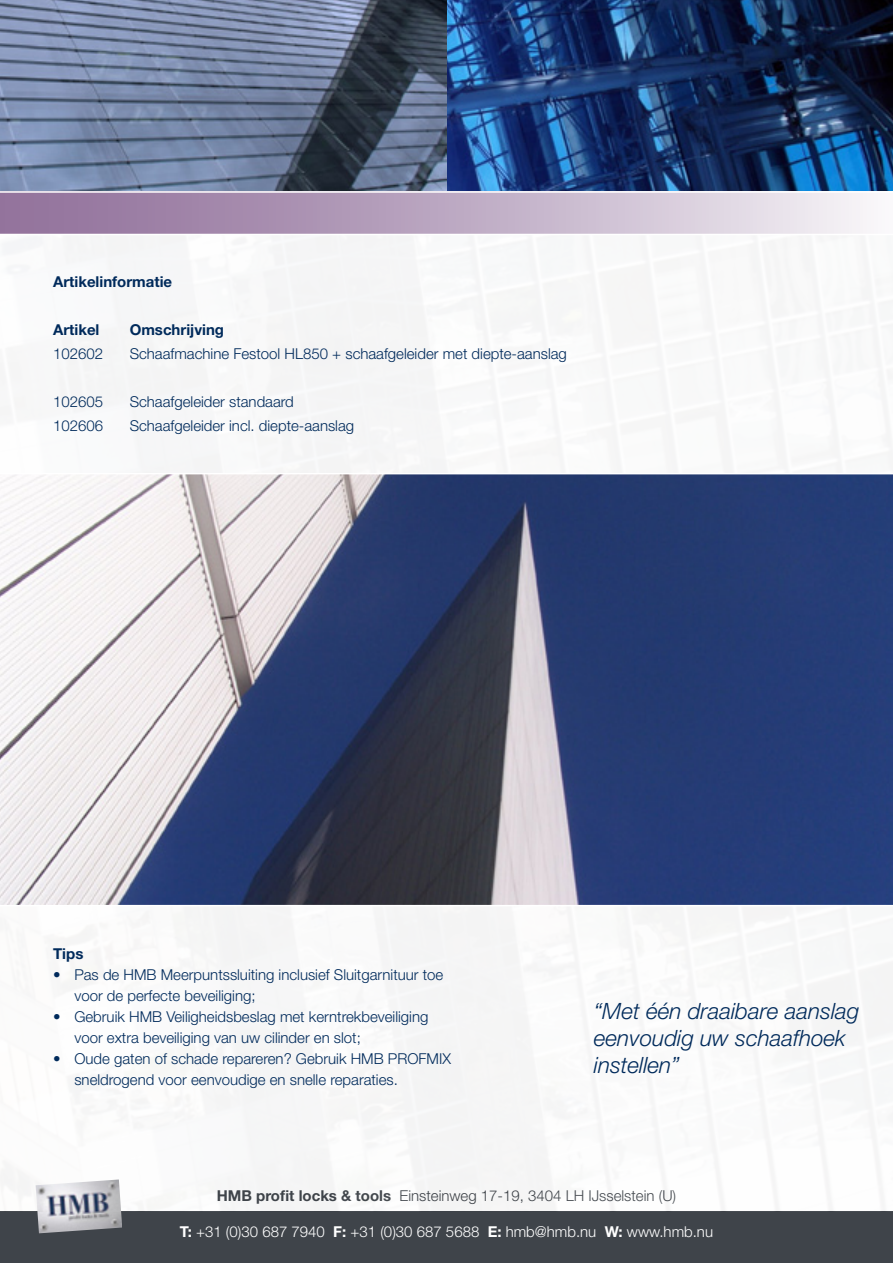
<style>
.page{position:relative;width:893px;height:1263px;background:#fff}
.page>*{position:absolute;margin:0;border:0;box-sizing:border-box;transform-origin:0 0}
.t1{font:italic 300 22.5px/27px "Helvetica Neue LT Std";color:#002a5b}
.t2{font:300 15px/21px "Helvetica Neue LT Std";color:#002a5b}
.t3{font:300 15px "Helvetica Neue LT Std";color:#fff}
.t4{font:300 15px "Helvetica Neue LT Std";color:#3f444a}
.t5{font:700 15px "Helvetica Neue LT Std";color:#002a5b}
.s1{font-weight:700}
</style>
<div class="page">
<div style="left:0;top:1212px;width:893px;height:51px;background:#3f444a"></div>
<img style="left:37px;top:1212px;width:85px;height:21px">
<img style="left:0;top:236px;width:893px;height:976px">
<img style="left:0;top:0;width:893px;height:191px">
<img style="left:0;top:474px;width:893px;height:431px">
<div style="left:0;top:192px;width:893px;height:42px;background:linear-gradient(to right,#8a6894,#f4f1f5)"></div>
<hr style="left:0;top:191px;width:893px;height:2px;background:#fff">
<hr style="left:0;top:473px;width:893px;height:1px;background:#fff">
<hr style="left:0;top:905px;width:893px;height:1px;background:#fff">
<p class="t5" style="left:53px;top:272px;width:121px">Artikelinformatie</p>
<p class="t5" style="left:53px;top:320px;width:48px">Artikel</p>
<p class="t5" style="left:130px;top:320px;width:96px">Omschrijving</p>
<p class="t2" style="left:53px;top:343px;width:52px">102602</p>
<p class="t2" style="left:130px;top:343px;width:439px">Schaafmachine Festool HL850 + schaafgeleider met diepte-aanslag</p>
<p class="t2" style="left:53px;top:391px;width:52px">102605</p>
<p class="t2" style="left:130px;top:391px;width:166px">Schaafgeleider standaard</p>
<p class="t2" style="left:53px;top:415px;width:52px">102606</p>
<p class="t2" style="left:130px;top:415px;width:226px">Schaafgeleider incl. diepte-aanslag</p>
<p class="t5" style="left:53px;top:944px;width:32px">Tips</p>
<p class="t2" style="left:74px;top:964px;width:370px;text-indent:-21px">• Pas de HMB Meerpuntssluiting inclusief Sluitgarnituur toe voor de perfecte beveiliging;</p>
<p class="t2" style="left:74px;top:1006px;width:355px;text-indent:-21px">• Gebruik HMB Veiligheidsbeslag met kerntrekbeveiliging voor extra beveiliging van uw cilinder en slot;</p>
<p class="t2" style="left:74px;top:1048px;width:378px;text-indent:-21px">• Oude gaten of schade repareren? Gebruik HMB PROFMIX sneldrogend voor eenvoudige en snelle reparaties.</p>
<h1 class="t1" style="left:594px;top:997px;width:267px">“Met één draaibare aanslag eenvoudig uw schaafhoek instellen”</h1>
<p class="t4" style="left:217px;top:1187px;width:461px"><span class="s1">HMB profit locks &amp; tools</span> Einsteinweg 17-19, 3404 LH IJsselstein (U)</p>
<p class="t3" style="left:180px;top:1223px;width:535px"><span class="s1">T:</span> +31 (0)30 687 7940 <span class="s1">F:</span> +31 (0)30 687 5688 <span class="s1">E:</span> hmb@hmb.nu <span class="s1">W:</span> www.hmb.nu</p>
</div>
